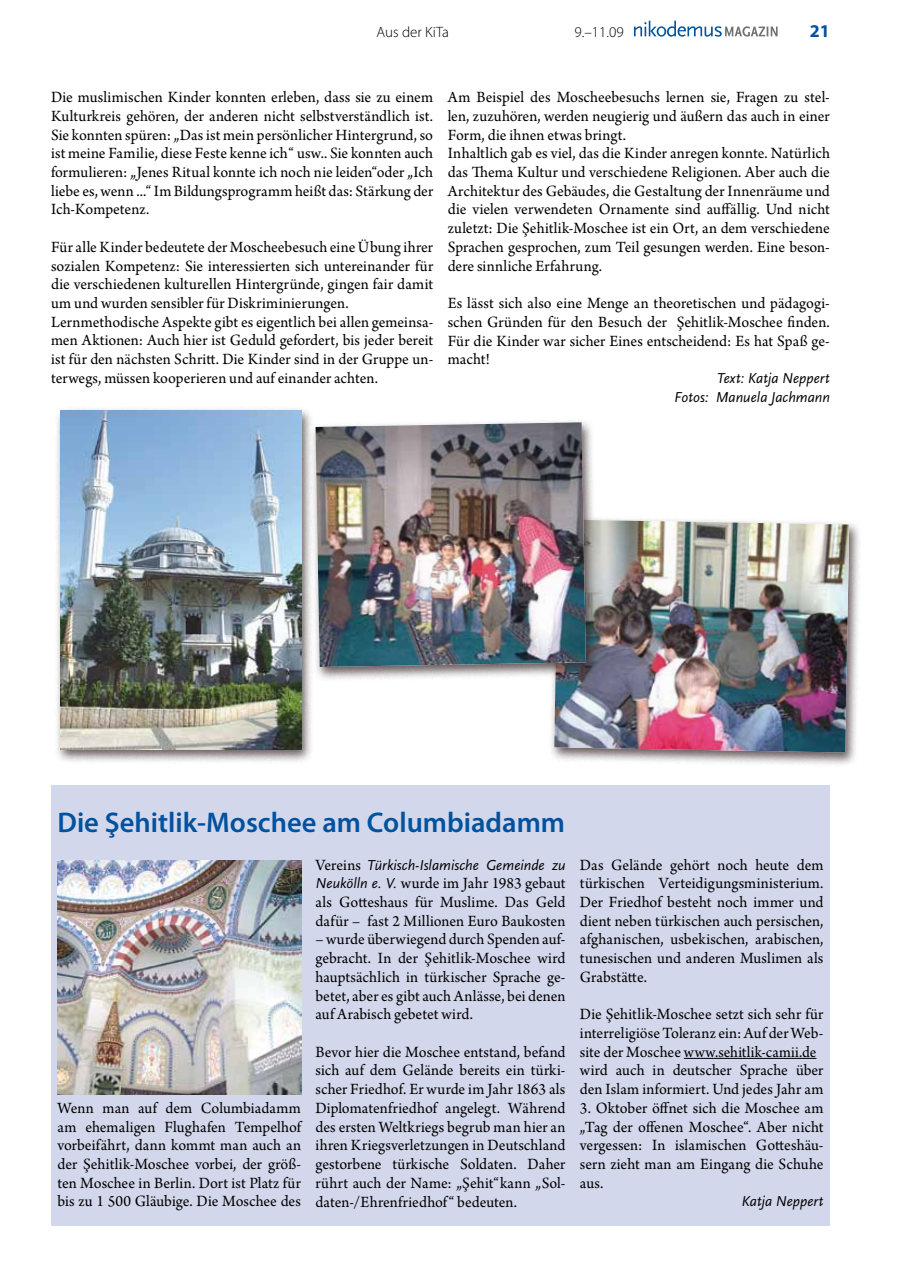
<style>
.page{position:relative;width:898px;height:1272px;background:#fff}
.page>*{position:absolute;margin:0;border:0;box-sizing:border-box;transform-origin:0 0}
.t1{font:600 28.5px "Myriad Pro";color:#00519e}
.t2{font:700 18px "Myriad Pro";color:#00519e}
.t3{font:16.5px/18.8px "Arno Pro";color:#000;text-align:justify}
.t4{font:italic 15px/18.8px "Scala Sans";color:#000;text-align:right}
.t5{font:300 15px "Myriad Pro";color:#000}
.s1{font-family:"Arno Pro";font-style:normal;font-size:16.5px}
.s2{font-family:"Scala Sans";font-style:italic;font-size:15px}
</style>
<div class="page">
<svg style="left:634px;top:21px;width:143px;height:16px"></svg>
<div style="left:51px;top:785px;width:778px;height:440px;background:#d3d7eb"></div>
<div style="left:54px;top:406px;width:259px;height:358px;background:#372627;opacity:.75"></div>
<img style="left:60px;top:410px;width:241px;height:339px">
<div style="left:547px;top:515px;width:314px;height:252px;background:#372627;opacity:.75"></div>
<img style="left:554px;top:519px;width:294px;height:233px">
<div style="left:309px;top:418px;width:289px;height:263px;background:#372627;opacity:.75"></div>
<img style="left:315px;top:422px;width:270px;height:245px">
<hr style="left:683px;top:1057px;width:133px;height:1px;background:#000">
<img style="left:57px;top:860px;width:244px;height:234px">
<p class="t5" style="left:376px;top:23px;width:74px">Aus der KiTa</p>
<p class="t5" style="left:574px;top:23px;width:51px">9.–11.09</p>
<p class="t2" style="left:809px;top:19px;width:21px">21</p>
<p class="t3" style="left:51px;top:89px;width:383px">Die muslimischen Kinder konnten erleben, dass sie zu einem Kulturkreis gehören, der anderen nicht selbstverständlich ist.<br>Sie konnten spüren: „Das ist mein persönlicher Hintergrund, so ist meine Familie, diese Feste kenne ich“ usw.. Sie konnten auch formulieren: „Jenes Ritual konnte ich noch nie leiden“oder „Ich liebe es, wenn ...“ Im Bildungsprogramm heißt das: Stärkung der Ich-Kompetenz.</p>
<p class="t3" style="left:51px;top:238px;width:383px;text-align:left">Für alle Kinder bedeutete der Moscheebesuch eine Übung ihrer sozialen Kompetenz: Sie interessierten sich untereinander für die verschiedenen kulturellen Hintergründe, gingen fair damit um und wurden sensibler für Diskriminierungen.<br>Lernmethodische Aspekte gibt es eigentlich bei allen gemeinsa&shy;men Aktionen: Auch hier ist Geduld gefordert, bis jeder bereit ist für den nächsten Schritt. Die Kinder sind in der Gruppe un&shy;terwegs, müssen kooperieren und auf einander achten.</p>
<p class="t3" style="left:447px;top:89px;width:383px;text-align:left">Am Beispiel des Moscheebesuchs lernen sie, Fragen zu stel&shy;len, zuzuhören, werden neugierig und äußern das auch in einer Form, die ihnen etwas bringt.<br>Inhaltlich gab es viel, das die Kinder anregen konnte. Natürlich das Thema Kultur und verschiedene Religionen. Aber auch die Architektur des Gebäudes, die Gestaltung der Innenräume und die vielen verwendeten Ornamente sind auffällig. Und nicht zuletzt: Die Şehitlik-Moschee ist ein Ort, an dem verschiedene Sprachen gesprochen, zum Teil gesungen werden. Eine beson&shy;dere sinnliche Erfahrung.</p>
<p class="t3" style="left:447px;top:294px;width:383px">Es lässt sich also eine Menge an theoretischen und pädagogi&shy;schen Gründen für den Besuch der Şehitlik-Moschee finden.<br>Für die Kinder war sicher Eines entscheidend: Es hat Spaß ge&shy;macht!</p>
<p class="t4" style="left:674px;top:369px;width:157px">Text: Katja Neppert<br>Fotos: Manuela Jachmann</p>
<h1 class="t1" style="left:57px;top:804px;width:509px">Die Şehitlik-Moschee am Columbiadamm</h1>
<p class="t3" style="left:57px;top:1099px;width:245px">Wenn man auf dem Columbiadamm am ehemaligen Flughafen Tempelhof vorbeifährt, dann kommt man auch an der Şehitlik-Moschee vorbei, der größ&shy;ten Moschee in Berlin. Dort ist Platz für bis zu 1 500 Gläubige. Die Moschee des</p>
<p class="t4" style="left:315px;top:855px;width:251px"><span class="s1">Vereins</span> Türkisch-Islamische Gemeinde zu</p>
<p class="t3" style="left:315px;top:874px;width:251px"><span class="s2">Neukölln e. V.</span> wurde im Jahr 1983 gebaut als Gotteshaus für Muslime. Das Geld dafür – fast 2 Millionen Euro Baukosten</p>
<p class="t3" style="left:315px;top:930px;width:251px">– wurde überwiegend durch Spenden auf&shy;gebracht. In der Şehitlik-Moschee wird hauptsächlich in türkischer Sprache ge&shy;betet, aber es gibt auch Anlässe, bei denen auf Arabisch gebetet wird.</p>
<p class="t3" style="left:315px;top:1043px;width:251px">Bevor hier die Moschee entstand, befand sich auf dem Gelände bereits ein türki&shy;scher Friedhof. Er wurde im Jahr 1863 als Diplomatenfriedhof angelegt. Während des ersten Weltkriegs begrub man hier an ihren Kriegsverletzungen in Deutschland gestorbene türkische Soldaten. Daher rührt auch der Name: „Şehit“kann „Sol&shy;daten-/Ehrenfriedhof“ bedeuten.</p>
<p class="t3" style="left:579px;top:856px;width:245px">Das Gelände gehört noch heute dem türkischen Verteidigungsministerium.<br>Der Friedhof besteht noch immer und dient neben türkischen auch persischen, afghanischen, usbekischen, arabischen, tunesischen und anderen Muslimen als Grabstätte.</p>
<p class="t3" style="left:579px;top:1005px;width:245px;text-align:left">Die Şehitlik-Moschee setzt sich sehr für interreligiöse Toleranz ein: Auf der Web&shy;site der Moschee www.sehitlik-camii.de wird auch in deutscher Sprache über den Islam informiert. Und jedes Jahr am</p>
<p class="t3" style="left:579px;top:1099px;width:245px">3. Oktober öffnet sich die Moschee am „Tag der offenen Moschee“. Aber nicht vergessen: In islamischen Gotteshäu&shy;sern zieht man am Eingang die Schuhe aus.</p>
<p class="t4" style="left:741px;top:1192px;width:83px">Katja Neppert</p>
</div>
